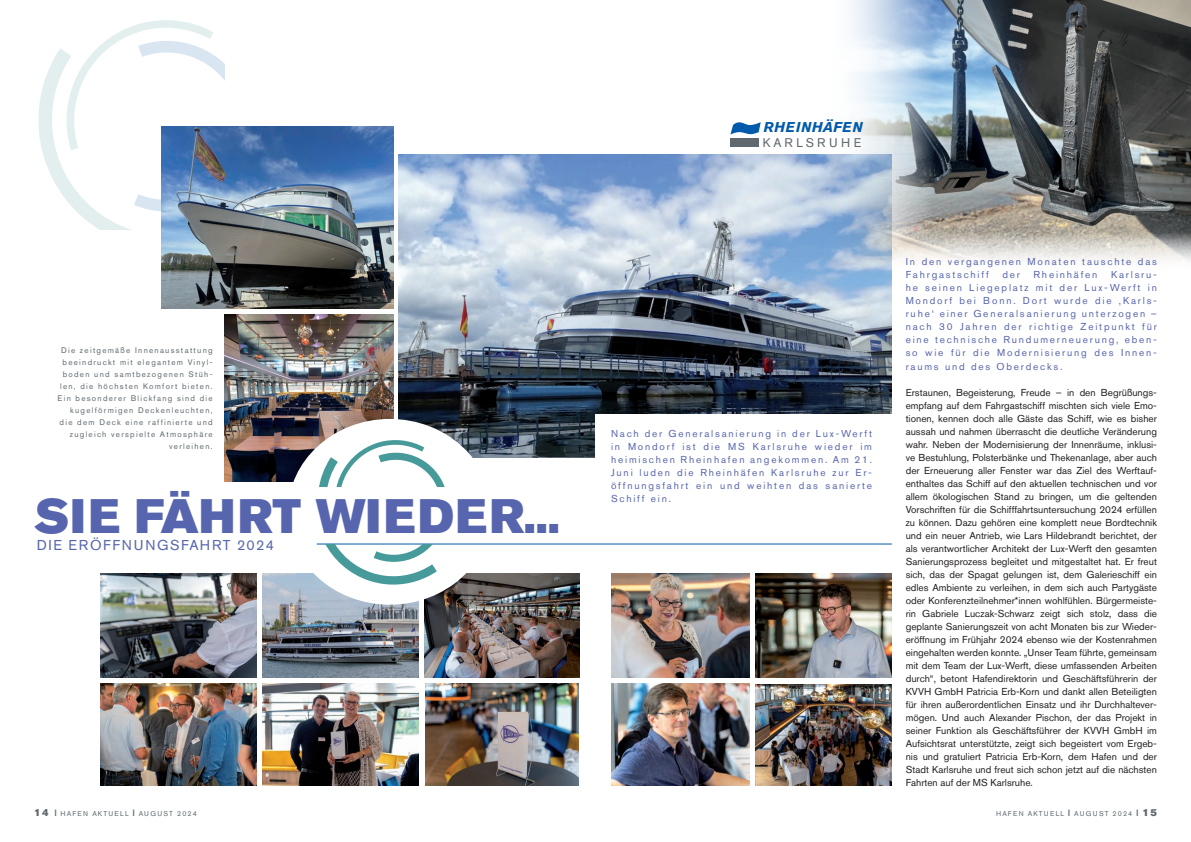
<style>
.page{position:relative;width:1191px;height:842px;background:#fff}
.page>*{position:absolute;margin:0;border:0;box-sizing:border-box;transform-origin:0 0}
.t1{font:48px "Akzidenz Grotesk BE Super";letter-spacing:.03em;color:#5765ae}
.t2{font:14.2px "Akzidenz Grotesk BE";letter-spacing:.11em;color:#5765ae}
.t3{font:italic 700 14.1px "Akzidenz Grotesk BE";letter-spacing:.06em;color:#015aaa}
.t4{font:12.5px "Akzidenz Grotesk BE";letter-spacing:.27em;color:#5f696f}
.t5{font:10px/13px "Akzidenz Grotesk BE";color:#231f20;text-align:justify}
.t6{font:10px/13px "Akzidenz Grotesk BE";letter-spacing:.18em;color:#5765ae;text-align:justify}
.t7{font:10px "Akzidenz Grotesk BE Super";color:#5f696f}
.t8{font:8px/12px "Akzidenz Grotesk BE";letter-spacing:.16em;color:#5f696f;text-align:right}
.t9{font:7px "Akzidenz Grotesk BE";letter-spacing:.16em;color:#5f696f}
.s1{font-family:"Akzidenz Grotesk BE Super";font-size:10px}
.s2{font-family:"Akzidenz Grotesk BE Super"}
.s3{font-size:7px}
</style>
<div class="page">
<svg style="left:38px;top:20px;width:187px;height:209px"></svg>
<img style="left:399px;top:154px;width:492px;height:304px">
<img style="left:101px;top:573px;width:156px;height:104px">
<img style="left:263px;top:573px;width:155px;height:104px">
<img style="left:424px;top:573px;width:156px;height:104px">
<img style="left:101px;top:683px;width:156px;height:102px">
<img style="left:425px;top:683px;width:154px;height:102px">
<div style="left:595px;top:414px;width:308px;height:80px;background:#fff"></div>
<img style="left:755px;top:573px;width:136px;height:104px">
<img style="left:611px;top:683px;width:138px;height:102px">
<img style="left:611px;top:573px;width:138px;height:104px">
<img style="left:263px;top:683px;width:155px;height:102px">
<img style="left:755px;top:684px;width:136px;height:101px">
<img style="left:162px;top:126px;width:231px;height:182px">
<img style="left:225px;top:315px;width:168px;height:167px">
<img style="left:823px;top:0;width:368px;height:272px">
<div style="left:288px;top:419px;width:203px;height:186px;background:#fff;border-radius:50%"></div>
<hr style="left:317px;top:544px;width:574px;height:1px;background:#015aaa">
<div style="left:730px;top:138px;width:28px;height:9px;background:#5f696f"></div>
<svg style="left:730px;top:122px;width:30px;height:12px"></svg>
<svg style="left:313px;top:440px;width:132px;height:46px"></svg>
<svg style="left:311px;top:544px;width:135px;height:41px"></svg>
<p class="t8" style="left:58px;top:344px;width:156px">Die zeitgemäße Innenausstattung beeindruckt mit elegantem Vinyl&shy;boden und samtbezogenen Stüh&shy;len, die höchsten Komfort bieten.<br>Ein besonderer Blickfang sind die kugelförmigen Deckenleuchten, die dem Deck eine raffinierte und zugleich verspielte Atmosphäre verleihen.</p>
<h1 class="t1" style="left:34px;top:488px;width:527px">SIE FÄHRT WIEDER...</h1>
<h2 class="t2" style="left:37px;top:536px;width:239px">DIE ERÖFFNUNGSFAHRT 2024</h2>
<h3 class="t3" style="left:763px;top:119px;width:101px">RHEINHÄFEN</h3>
<p class="t4" style="left:763px;top:135px;width:100px">KARLSRUHE</p>
<p class="t6" style="left:611px;top:427px;width:262px">Nach der Generalsanierung in der Lux-Werft in Mondorf ist die MS Karlsruhe wieder im heimischen Rheinhafen angekommen. Am 21.<br>Juni luden die Rheinhäfen Karlsruhe zur Er&shy;öffnungsfahrt ein und weihten das sanierte Schiff ein.</p>
<p class="t6" style="left:905px;top:255px;width:253px">In den vergangenen Monaten tauschte das<br>Fahrgastschiff</p>
<p class="t6" style="left:905px;top:268px;width:253px;text-indent:205px">Karlsru&shy;he seinen Liegeplatz mit der Lux-Werft in Mondorf bei Bonn. Dort wurde die ‚Karls&shy;ruhe‘ einer Generalsanierung unterzogen – nach 30 Jahren der richtige Zeitpunkt für eine technische Rundumerneuerung, eben&shy;so wie für die Modernisierung des Innen&shy;raums und des Oberdecks.</p>
<p class="t5" style="left:905px;top:385px;width:253px">Erstaunen, Begeisterung, Freude – in den Begrüßungs&shy;empfang auf dem Fahrgastschiff mischten sich viele Emo&shy;tionen, kennen doch alle Gäste das Schiff, wie es bisher aussah und nahmen überrascht die deutliche Veränderung wahr. Neben der Modernisierung der Innenräume, inklusi&shy;ve Bestuhlung, Polsterbänke und Thekenanlage, aber auch der Erneuerung aller Fenster war das Ziel des Werftauf&shy;enthaltes das Schiff auf den aktuellen technischen und vor allem ökologischen Stand zu bringen, um die geltenden Vorschriften für die Schifffahrtsuntersuchung 2024 erfüllen zu können. Dazu gehören eine komplett neue Bordtechnik und ein neuer Antrieb, wie Lars Hildebrandt berichtet, der als verantwortlicher Architekt der Lux-Werft den gesamten Sanierungsprozess begleitet und mitgestaltet hat. Er freut sich, das der Spagat gelungen ist, dem Galerieschiff ein edles Ambiente zu verleihen, in dem sich auch Partygäste oder Konferenzteilnehmer*innen wohlfühlen. Bürgermeiste&shy;rin Gabriele Luczak-Schwarz zeigt sich stolz, dass die geplante Sanierungszeit von acht Monaten bis zur Wieder&shy;eröffnung im Frühjahr 2024 ebenso wie der Kostenrahmen eingehalten werden konnte. „Unser Team führte, gemeinsam mit dem Team der Lux-Werft, diese umfassenden Arbeiten durch“, betont Hafendirektorin und Geschäftsführerin der KVVH GmbH Patricia Erb-Korn und dankt allen Beteiligten für ihren außerordentlichen Einsatz und ihr Durchhaltever&shy;mögen. Und auch Alexander Pischon, der das Projekt in seiner Funktion als Geschäftsführer der KVVH GmbH im Aufsichtsrat unterstützte, zeigt sich begeistert vom Ergeb&shy;nis und gratuliert Patricia Erb-Korn, dem Hafen und der Stadt Karlsruhe und freut sich schon jetzt auf die nächsten Fahrten auf der MS Karlsruhe.</p>
<p class="t6" style="left:1002px;top:268px;width:19px">der</p>
<p class="t6" style="left:1033px;top:268px;width:65px">Rheinhäfen</p>
<p class="t9" style="left:34px;top:810px;width:164px"><span class="s1">14</span> <span class="s2">|</span> HAFEN AKTUELL <span class="s2">|</span> AUGUST 2024</p>
<p class="t7" style="left:1136px;top:807px;width:22px"><span class="s3">|</span> 15</p>
<p class="t9" style="left:996px;top:810px;width:138px">HAFEN AKTUELL <span class="s2">|</span> AUGUST 2024</p>
</div>
